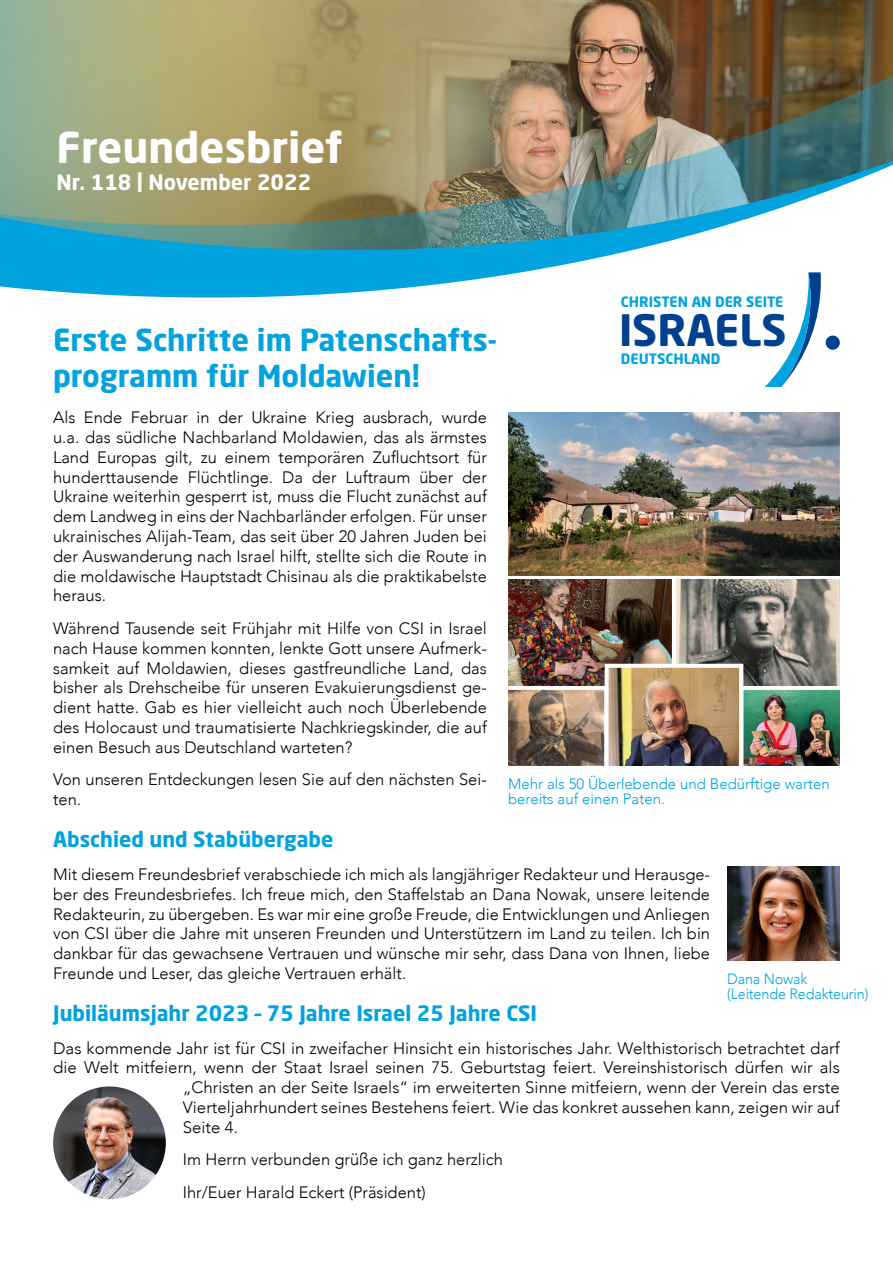
<style>
.page{position:relative;width:893px;height:1263px;background:#fff}
.page>*{position:absolute;margin:0;border:0;box-sizing:border-box;transform-origin:0 0}
.t1{font:700 42.75px "Neo Sans Std";color:#004090}
.t2{font:700 42px "Neo Sans Std";color:#fff}
.t3{font:700 30px/36px "Neo Sans Std";color:#00a3de}
.t4{font:700 21px "Neo Sans Std";color:#00a3de}
.t5{font:700 21px "Neo Sans Std";color:#fff}
.t6{font:300 16.5px/19.8px "Avenir";color:#000;text-align:justify}
.t7{font:300 15px/15px "Avenir";color:#00a3de}
.t8{font:300 15px/15px "Avenir";color:#00a3de;scale:.96 1}
.t9{font:700 14.1px "Neo Sans Std";color:#00a3de}
</style>
<div class="page">
<img style="left:262px;top:0;width:501px;height:44px">
<img style="left:763px;top:0;width:130px;height:44px">
<svg style="left:0;top:267px;width:552px;height:31px;fill:#00a3de"></svg>
<img style="left:0;top:44px;width:893px;height:223px">
<div style="left:826px;top:336px;width:14px;height:14px;background:#004090;border-radius:50%"></div>
<svg style="left:765px;top:272px;width:56px;height:115px"></svg>
<img style="left:53px;top:1086px;width:113px;height:113px;border-radius:56px">
<img style="left:508px;top:579px;width:332px;height:187px">
<img style="left:727px;top:866px;width:113px;height:95px">
<img style="left:508px;top:413px;width:332px;height:162px">
<h2 class="t2" style="left:57px;top:120px;width:288px">Freundesbrief</h2>
<p class="t5" style="left:57px;top:168px;width:256px">Nr. 118 | November 2022</p>
<p class="t9" style="left:621px;top:293px;width:164px">CHRISTEN AN DER SEITE</p>
<h1 class="t1" style="left:619px;top:303px;width:169px">ISRAELS</h1>
<p class="t9" style="left:621px;top:349px;width:101px">DEUTSCHLAND</p>
<h3 class="t3" style="left:53px;top:321px;width:445px">Erste Schritte im Patenschafts&shy;programm für Moldawien!</h3>
<p class="t6" style="left:53px;top:408px;width:435px">Als Ende Februar in der Ukraine Krieg ausbrach, wurde u.a. das südliche Nachbarland Moldawien, das als ärmstes Land Europas gilt, zu einem temporären Zufluchtsort für hunderttausende Flüchtlinge. Da der Luftraum über der Ukraine weiterhin gesperrt ist, muss die Flucht zunächst auf dem Landweg in eins der Nachbarländer erfolgen. Für unser ukrainisches Alijah-Team, das seit über 20 Jahren Juden bei der Auswanderung nach Israel hilft, stellte sich die Route in die moldawische Hauptstadt Chisinau als die praktikabelste heraus.</p>
<p class="t6" style="left:53px;top:618px;width:435px">Während Tausende seit Frühjahr mit Hilfe von CSI in Israel nach Hause kommen konnten, lenkte Gott unsere Aufmerk&shy;samkeit auf Moldawien, dieses gastfreundliche Land, das bisher als Drehscheibe für unseren Evakuierungsdienst ge&shy;dient hatte. Gab es hier vielleicht auch noch Überlebende des Holocaust und traumatisierte Nachkriegskinder, die auf einen Besuch aus Deutschland warteten?</p>
<p class="t6" style="left:53px;top:770px;width:435px">Von unseren Entdeckungen lesen Sie auf den nächsten Sei&shy;ten.</p>
<p class="t4" style="left:53px;top:826px;width:282px">Abschied und Stabübergabe</p>
<p class="t6" style="left:53px;top:864px;width:658px">Mit diesem Freundesbrief verabschiede ich mich als langjähriger Redakteur und Herausge&shy;ber des Freundesbriefes. Ich freue mich, den Staffelstab an Dana Nowak, unsere leitende Redakteurin, zu übergeben. Es war mir eine große Freude, die Entwicklungen und Anliegen von CSI über die Jahre mit unseren Freunden und Unterstützern im Land zu teilen. Ich bin dankbar für das gewachsene Vertrauen und wünsche mir sehr, dass Dana von Ihnen, liebe Freunde und Leser, das gleiche Vertrauen erhält.</p>
<p class="t4" style="left:53px;top:1000px;width:485px">Jubiläumsjahr 2023 – 75 Jahre Israel 25 Jahre CSI</p>
<p class="t6" style="left:53px;top:1038px;width:788px">Das kommende Jahr ist für CSI in zweifacher Hinsicht ein historisches Jahr. Welthistorisch betrachtet darf</p>
<p class="t6" style="left:53px;top:1058px;width:788px">die Welt mitfeiern, wenn der Staat Israel seinen 75. Geburtstag feiert. Vereinshistorisch dürfen wir als</p>
<p class="t6" style="left:183px;top:1078px;width:658px">„Christen an der Seite Israels“ im erweiterten Sinne mitfeiern, wenn der Verein das erste</p>
<p class="t6" style="left:183px;top:1097px;width:658px">Vierteljahrhundert seines Bestehens feiert. Wie das konkret aussehen kann, zeigen wir auf</p>
<p class="t6" style="left:183px;top:1117px;width:57px">Seite 4.</p>
<p class="t6" style="left:183px;top:1143px;width:322px;line-height:32.5px">Im Herrn verbunden grüße ich ganz herzlich<br>Ihr/Euer Harald Eckert (Präsident)</p>
<p class="t7" style="left:508px;top:776px;width:323px">Mehr als 50 Überlebende und Bedürftige warten bereits auf einen Paten.</p>
<p class="t8" style="left:727px;top:971px;width:149px">Dana Nowak (Leitende Redakteurin)</p>
</div>
